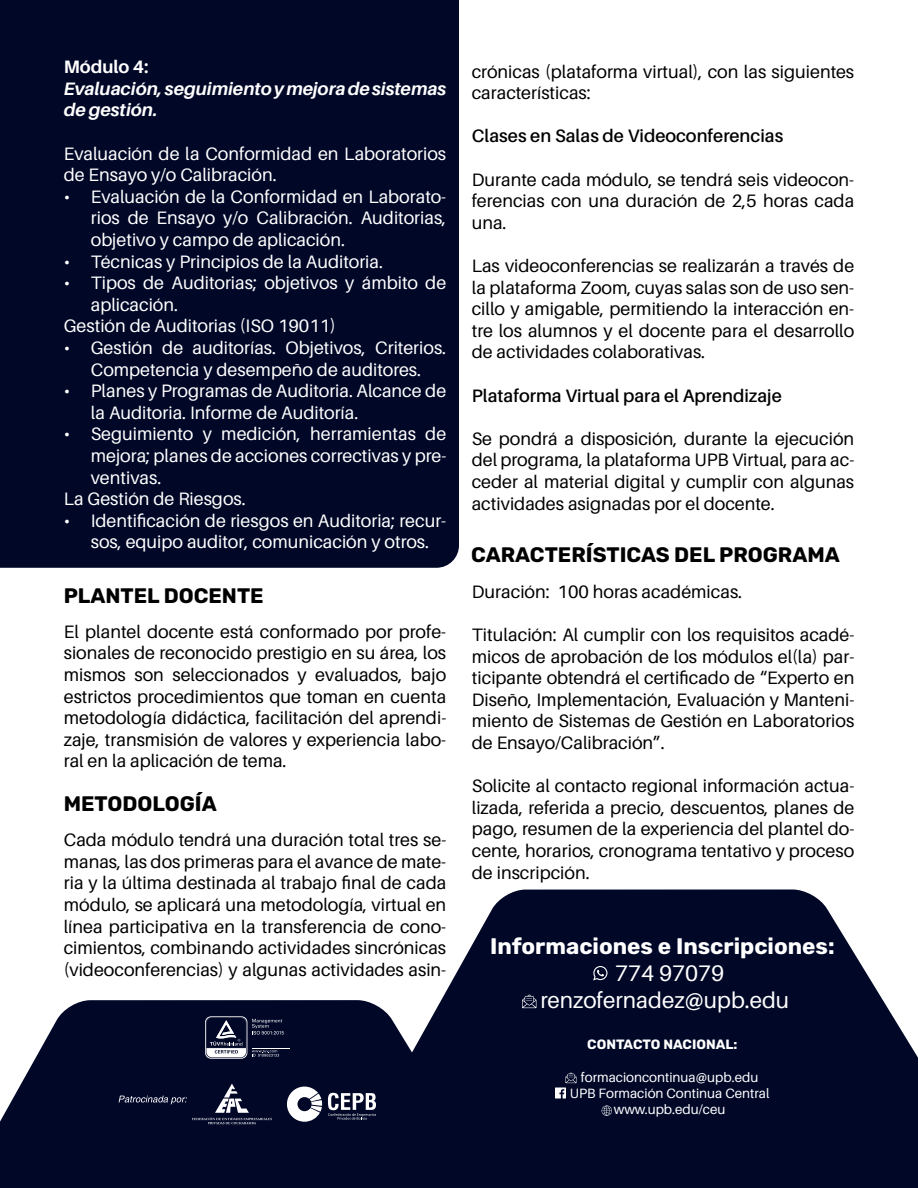
<style>
.page{position:relative;width:918px;height:1188px;background:#fff}
.page>*{position:absolute;margin:0;border:0;box-sizing:border-box;transform-origin:0 0}
.t1{font:22.5px/27px "Aileron";color:#fff;text-align:center}
.t2{font:700 22.5px "Rubik";color:#fff}
.t3{font:700 21px "Rubik";color:#000}
.t4{font:18px/21.6px "Aileron";color:#000;text-align:justify}
.t5{font:18px/21.6px "Aileron";color:#fff}
.t6{font:600 18px "Aileron";color:#000}
.t7{font:italic 700 18px/21.6px "Aileron";color:#fff}
.t8{font:700 18px "Aileron";color:#fff}
.t9{font:13.5px/16.2px "Aileron";color:#fff;text-align:center}
.t10{font:700 13.5px "Rubik";color:#fff}
</style>
<div class="page">
<div style="left:0;top:0;width:459px;height:568px;background:#010727"></div>
<svg style="left:441px;top:889px;width:477px;height:299px;background:#1a203d"></svg>
<svg style="left:0;top:1000px;width:538px;height:188px;background:#121735"></svg>
<svg style="left:522px;top:994px;width:14px;height:14px"></svg>
<svg style="left:602px;top:1105px;width:10px;height:11px"></svg>
<svg style="left:555px;top:1072px;width:22px;height:27px"></svg>
<svg style="left:328px;top:1093px;width:48px;height:27px"></svg>
<svg style="left:287px;top:1087px;width:35px;height:35px"></svg>
<svg style="left:119px;top:1084px;width:153px;height:40px;background:#171d3a"></svg>
<hr style="left:252px;top:1048px;width:38px;height:1px;background:#fff">
<svg style="left:205px;top:1016px;width:79px;height:43px;background:#3d415a"></svg>
<svg style="left:593px;top:966px;width:14px;height:14px"></svg>
<p class="t8" style="left:64px;top:57px;width:86px">Módulo 4:</p>
<p class="t7" style="left:64px;top:78px;width:384px">Evaluación, seguimiento y mejora de sistemas de gestión.</p>
<p class="t5" style="left:64px;top:143px;width:384px">Evaluación de la Conformidad en Laboratorios de Ensayo y/o Calibración.</p>
<p class="t5" style="left:91px;top:186px;width:357px;text-align:justify;text-indent:-27px">• Evaluación de la Conformidad en Laborato&shy;rios de Ensayo y/o Calibración. Auditorias, objetivo y campo de aplicación.</p>
<p class="t5" style="left:64px;top:251px;width:321px">• Técnicas y Principios de la Auditoria.</p>
<p class="t5" style="left:64px;top:272px;width:384px">• Tipos de Auditorias; objetivos y ámbito de</p>
<p class="t5" style="left:91px;top:294px;width:89px">aplicación.</p>
<p class="t5" style="left:64px;top:315px;width:274px">Gestión de Auditorias (ISO 19011)</p>
<p class="t5" style="left:64px;top:337px;width:384px;text-align:center">• Gestión de auditorías. Objetivos, Criterios.<br>Competencia y desempeño de auditores.</p>
<p class="t5" style="left:91px;top:380px;width:357px;text-indent:-27px">• Planes y Programas de Auditoria. Alcance de la Auditoria. Informe de Auditoría.</p>
<p class="t5" style="left:64px;top:423px;width:384px">• Seguimiento y medición, herramientas de</p>
<p class="t5" style="left:91px;top:445px;width:357px">mejora; planes de acciones correctivas y pre-</p>
<p class="t5" style="left:91px;top:467px;width:72px">ventivas.</p>
<p class="t5" style="left:64px;top:488px;width:183px">La Gestión de Riesgos.</p>
<p class="t5" style="left:64px;top:510px;width:384px;text-align:center">• Identificación de riesgos en Auditoria; recur&shy;sos, equipo auditor, comunicación y otros.</p>
<p class="t3" style="left:64px;top:584px;width:201px">PLANTEL DOCENTE</p>
<p class="t4" style="left:64px;top:621px;width:384px">El plantel docente está conformado por profe&shy;sionales de reconocido prestigio en su área, los mismos son seleccionados y evaluados, bajo estrictos procedimientos que toman en cuenta metodología didáctica, facilitación del aprendi&shy;zaje, transmisión de valores y experiencia labo&shy;ral en la aplicación de tema.</p>
<p class="t3" style="left:64px;top:792px;width:155px">METODOLOGÍA</p>
<p class="t4" style="left:64px;top:829px;width:384px">Cada módulo tendrá una duración total tres se&shy;manas, las dos primeras para el avance de mate&shy;ria y la última destinada al trabajo final de cada módulo, se aplicará una metodología, virtual en línea participativa en la transferencia de cono&shy;cimientos, combinando actividades sincrónicas (videoconferencias) y algunas actividades asin-</p>
<p class="t4" style="left:472px;top:61px;width:384px">crónicas (plataforma virtual), con las siguientes características:</p>
<p class="t6" style="left:472px;top:126px;width:313px">Clases en Salas de Videoconferencias</p>
<p class="t4" style="left:472px;top:169px;width:384px">Durante cada módulo, se tendrá seis videocon&shy;ferencias con una duración de 2,5 horas cada una.</p>
<p class="t4" style="left:472px;top:255px;width:384px">Las videoconferencias se realizarán a través de la plataforma Zoom, cuyas salas son de uso sen&shy;cillo y amigable, permitiendo la interacción en&shy;tre los alumnos y el docente para el desarrollo de actividades colaborativas.</p>
<p class="t6" style="left:472px;top:385px;width:312px">Plataforma Virtual para el Aprendizaje</p>
<p class="t4" style="left:472px;top:428px;width:384px">Se pondrá a disposición, durante la ejecución del programa, la plataforma UPB Virtual, para ac&shy;ceder al material digital y cumplir con algunas actividades asignadas por el docente.</p>
<p class="t3" style="left:471px;top:542px;width:370px">CARACTERÍSTICAS DEL PROGRAMA</p>
<p class="t4" style="left:472px;top:581px;width:272px">Duración: 100 horas académicas.</p>
<p class="t4" style="left:472px;top:624px;width:384px">Titulación: Al cumplir con los requisitos acadé&shy;micos de aprobación de los módulos el(la) par&shy;ticipante obtendrá el certificado de “Experto en Diseño, Implementación, Evaluación y Manteni&shy;miento de Sistemas de Gestión en Laboratorios de Ensayo/Calibración”.</p>
<p class="t4" style="left:472px;top:775px;width:384px">Solicite al contacto regional información actua&shy;lizada, referida a precio, descuentos, planes de pago, resumen de la experiencia del plantel do&shy;cente, horarios, cronograma tentativo y proceso de inscripción.</p>
<p class="t2" style="left:490px;top:933px;width:346px">Informaciones e Inscripciones:</p>
<p class="t1" style="left:540px;top:960px;width:250px">774 97079 renzofernadez@upb.edu</p>
<p class="t10" style="left:587px;top:1037px;width:152px">CONTACTO NACIONAL:</p>
<p class="t9" style="left:570px;top:1069px;width:201px">formacioncontinua@upb.edu<br>UPB Formación Continua Central www.upb.edu/ceu</p>
</div>
